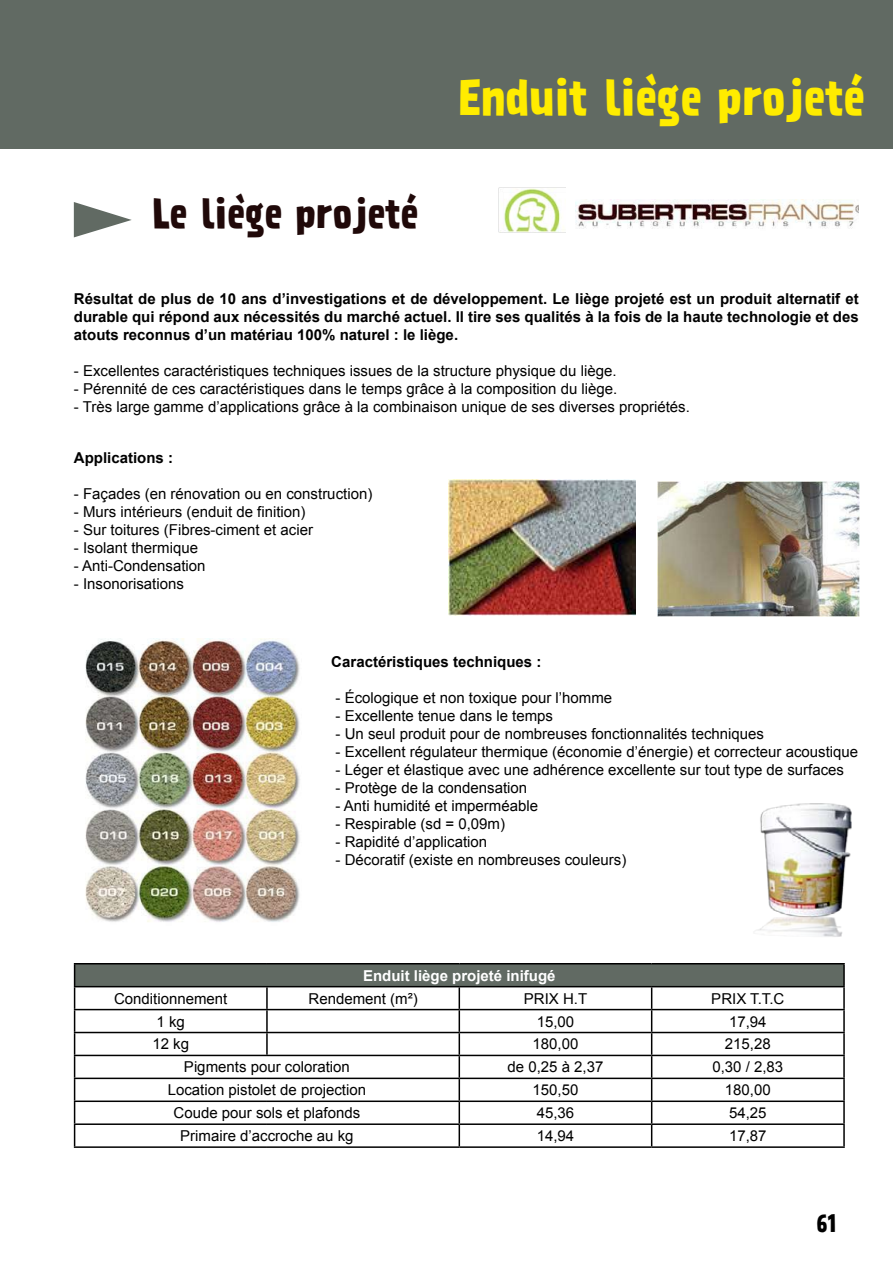
<style>
.page{position:relative;width:893px;height:1263px;background:#fff}
.page>*{position:absolute;margin:0;border:0;box-sizing:border-box;transform-origin:0 0}
.t1{font:700 45px "Prater Sans Two";color:#ffec00}
.t2{font:700 37.5px "Prater Sans Two";color:#200909}
.t3{font:700 22.5px "Prater Sans Two";color:#000}
.t4{font:15px "Arial";color:#000}
.t5{font:700 15px/18px "Arial";color:#000;text-align:justify}
.t6{font:700 15px "Arial";color:#fff}
</style>
<div class="page">
<div style="left:0;top:0;width:893px;height:149px;background:#616a63"></div>
<svg style="left:74px;top:202px;width:58px;height:35px"></svg>
<img style="left:448px;top:479px;width:187px;height:136px">
<img style="left:658px;top:482px;width:201px;height:134px">
<img style="left:85px;top:639px;width:215px;height:283px">
<img style="left:755px;top:803px;width:97px;height:134px">
<div style="left:75px;top:964px;width:769px;height:23px;background:#616a63"></div>
<hr style="left:74px;top:963px;width:193px;height:1px;background:#000">
<hr style="left:267px;top:963px;width:192px;height:1px;background:#000">
<hr style="left:459px;top:963px;width:193px;height:1px;background:#000">
<hr style="left:652px;top:963px;width:193px;height:1px;background:#000">
<hr style="left:843px;top:964px;width:2px;height:22px;background:#000">
<hr style="left:74px;top:986px;width:193px;height:1px;background:#000">
<hr style="left:267px;top:986px;width:192px;height:1px;background:#000">
<hr style="left:266px;top:987px;width:2px;height:22px;background:#000">
<hr style="left:459px;top:986px;width:193px;height:1px;background:#000">
<hr style="left:652px;top:986px;width:193px;height:1px;background:#000">
<hr style="left:843px;top:987px;width:2px;height:22px;background:#000">
<hr style="left:74px;top:1009px;width:193px;height:1px;background:#000">
<hr style="left:267px;top:1009px;width:192px;height:1px;background:#000">
<hr style="left:266px;top:1010px;width:2px;height:22px;background:#000">
<hr style="left:459px;top:1009px;width:193px;height:1px;background:#000">
<hr style="left:652px;top:1009px;width:193px;height:1px;background:#000">
<hr style="left:843px;top:1010px;width:2px;height:22px;background:#000">
<hr style="left:74px;top:1032px;width:193px;height:1px;background:#000">
<hr style="left:267px;top:1032px;width:192px;height:1px;background:#000">
<hr style="left:266px;top:1033px;width:2px;height:22px;background:#000">
<hr style="left:459px;top:1032px;width:193px;height:1px;background:#000">
<hr style="left:652px;top:1032px;width:193px;height:1px;background:#000">
<hr style="left:843px;top:1033px;width:2px;height:22px;background:#000">
<hr style="left:74px;top:1055px;width:193px;height:1px;background:#000">
<hr style="left:267px;top:1055px;width:192px;height:1px;background:#000">
<hr style="left:459px;top:1055px;width:193px;height:1px;background:#000">
<hr style="left:652px;top:1055px;width:193px;height:1px;background:#000">
<hr style="left:843px;top:1056px;width:2px;height:21px;background:#000">
<hr style="left:74px;top:1077px;width:193px;height:2px;background:#000">
<hr style="left:267px;top:1077px;width:192px;height:2px;background:#000">
<hr style="left:459px;top:1077px;width:193px;height:2px;background:#000">
<hr style="left:652px;top:1077px;width:193px;height:2px;background:#000">
<hr style="left:843px;top:1079px;width:2px;height:21px;background:#000">
<hr style="left:74px;top:1100px;width:193px;height:2px;background:#000">
<hr style="left:267px;top:1100px;width:192px;height:2px;background:#000">
<hr style="left:459px;top:1100px;width:193px;height:2px;background:#000">
<hr style="left:652px;top:1100px;width:193px;height:2px;background:#000">
<hr style="left:843px;top:1102px;width:2px;height:21px;background:#000">
<hr style="left:74px;top:1123px;width:193px;height:2px;background:#000">
<svg style="left:74px;top:964px;width:1px;height:182px"></svg>
<hr style="left:267px;top:1123px;width:192px;height:2px;background:#000">
<hr style="left:459px;top:1123px;width:193px;height:2px;background:#000">
<svg style="left:459px;top:987px;width:1px;height:159px"></svg>
<hr style="left:652px;top:1123px;width:193px;height:2px;background:#000">
<svg style="left:651px;top:987px;width:1px;height:159px"></svg>
<hr style="left:843px;top:1125px;width:2px;height:21px;background:#000">
<hr style="left:74px;top:1146px;width:193px;height:2px;background:#000">
<hr style="left:267px;top:1146px;width:192px;height:2px;background:#000">
<hr style="left:459px;top:1146px;width:193px;height:2px;background:#000">
<hr style="left:652px;top:1146px;width:193px;height:2px;background:#000">
<img style="left:498px;top:188px;width:66px;height:44px">
<img style="left:576px;top:199px;width:283px;height:30px">
<h2 class="t2" style="left:152px;top:189px;width:268px">Le liège projeté</h2>
<h1 class="t1" style="left:458px;top:68px;width:408px">Enduit liège projeté</h1>
<p class="t5" style="left:74px;top:290px;width:786px">Résultat de plus de 10 ans d’investigations et de développement. Le liège projeté est un produit alternatif et durable qui répond aux nécessités du marché actuel. Il tire ses qualités à la fois de la haute technologie et des atouts reconnus d’un matériau 100% naturel : le liège.</p>
<p class="t4" style="left:74px;top:361px;width:544px">- Excellentes caractéristiques techniques issues de la structure physique du liège.</p>
<p class="t4" style="left:74px;top:379px;width:545px">- Pérennité de ces caractéristiques dans le temps grâce à la composition du liège.</p>
<p class="t4" style="left:74px;top:397px;width:618px">- Très large gamme d’applications grâce à la combinaison unique de ses diverses propriétés.</p>
<p class="t5" style="left:74px;top:449px;width:101px">Applications :</p>
<p class="t4" style="left:74px;top:484px;width:300px">- Façades (en rénovation ou en construction)</p>
<p class="t4" style="left:74px;top:502px;width:233px">- Murs intérieurs (enduit de finition)</p>
<p class="t4" style="left:74px;top:520px;width:241px">- Sur toitures (Fibres-ciment et acier</p>
<p class="t4" style="left:74px;top:538px;width:126px">- Isolant thermique</p>
<p class="t4" style="left:74px;top:556px;width:133px">- Anti-Condensation</p>
<p class="t4" style="left:74px;top:574px;width:112px">- Insonorisations</p>
<p class="t5" style="left:331px;top:653px;width:212px">Caractéristiques techniques :</p>
<p class="t4" style="left:335px;top:688px;width:278px">- Écologique et non toxique pour l’homme</p>
<p class="t4" style="left:335px;top:706px;width:219px">- Excellente tenue dans le temps</p>
<p class="t4" style="left:335px;top:724px;width:430px">- Un seul produit pour de nombreuses fonctionnalités techniques</p>
<p class="t4" style="left:335px;top:742px;width:524px">- Excellent régulateur thermique (économie d’énergie) et correcteur acoustique</p>
<p class="t4" style="left:335px;top:760px;width:510px">- Léger et élastique avec une adhérence excellente sur tout type de surfaces</p>
<p class="t4" style="left:335px;top:778px;width:193px">- Protège de la condensation</p>
<p class="t4" style="left:335px;top:796px;width:204px">- Anti humidité et imperméable</p>
<p class="t4" style="left:335px;top:814px;width:171px">- Respirable (sd = 0,09m)</p>
<p class="t4" style="left:335px;top:832px;width:153px">- Rapidité d’application</p>
<p class="t4" style="left:335px;top:850px;width:292px">- Décoratif (existe en nombreuses couleurs)</p>
<p class="t6" style="left:363px;top:965px;width:194px">Enduit liège projeté inifugé</p>
<p class="t4" style="left:114px;top:988px;width:115px">Conditionnement</p>
<p class="t4" style="left:309px;top:988px;width:111px">Rendement (m²)</p>
<p class="t4" style="left:524px;top:988px;width:65px">PRIX H.T</p>
<p class="t4" style="left:711px;top:988px;width:75px">PRIX T.T.C</p>
<p class="t4" style="left:157px;top:1011px;width:30px">1 kg</p>
<p class="t4" style="left:537px;top:1011px;width:39px">15,00</p>
<p class="t4" style="left:729px;top:1011px;width:39px">17,94</p>
<p class="t4" style="left:152px;top:1034px;width:38px">12 kg</p>
<p class="t4" style="left:533px;top:1034px;width:47px">180,00</p>
<p class="t4" style="left:725px;top:1034px;width:47px">215,28</p>
<p class="t4" style="left:184px;top:1057px;width:167px">Pigments pour coloration</p>
<p class="t4" style="left:507px;top:1057px;width:97px">de 0,25 à 2,37</p>
<p class="t4" style="left:712px;top:1057px;width:72px">0,30 / 2,83</p>
<p class="t4" style="left:168px;top:1080px;width:200px">Location pistolet de projection</p>
<p class="t4" style="left:533px;top:1080px;width:47px">150,50</p>
<p class="t4" style="left:725px;top:1080px;width:47px">180,00</p>
<p class="t4" style="left:174px;top:1103px;width:188px">Coude pour sols et plafonds</p>
<p class="t4" style="left:537px;top:1103px;width:39px">45,36</p>
<p class="t4" style="left:729px;top:1103px;width:39px">54,25</p>
<p class="t4" style="left:180px;top:1126px;width:175px">Primaire d’accroche au kg</p>
<p class="t4" style="left:537px;top:1126px;width:39px">14,94</p>
<p class="t4" style="left:729px;top:1126px;width:39px">17,87</p>
<h3 class="t3" style="left:816px;top:1209px;width:22px">61</h3>
</div>
